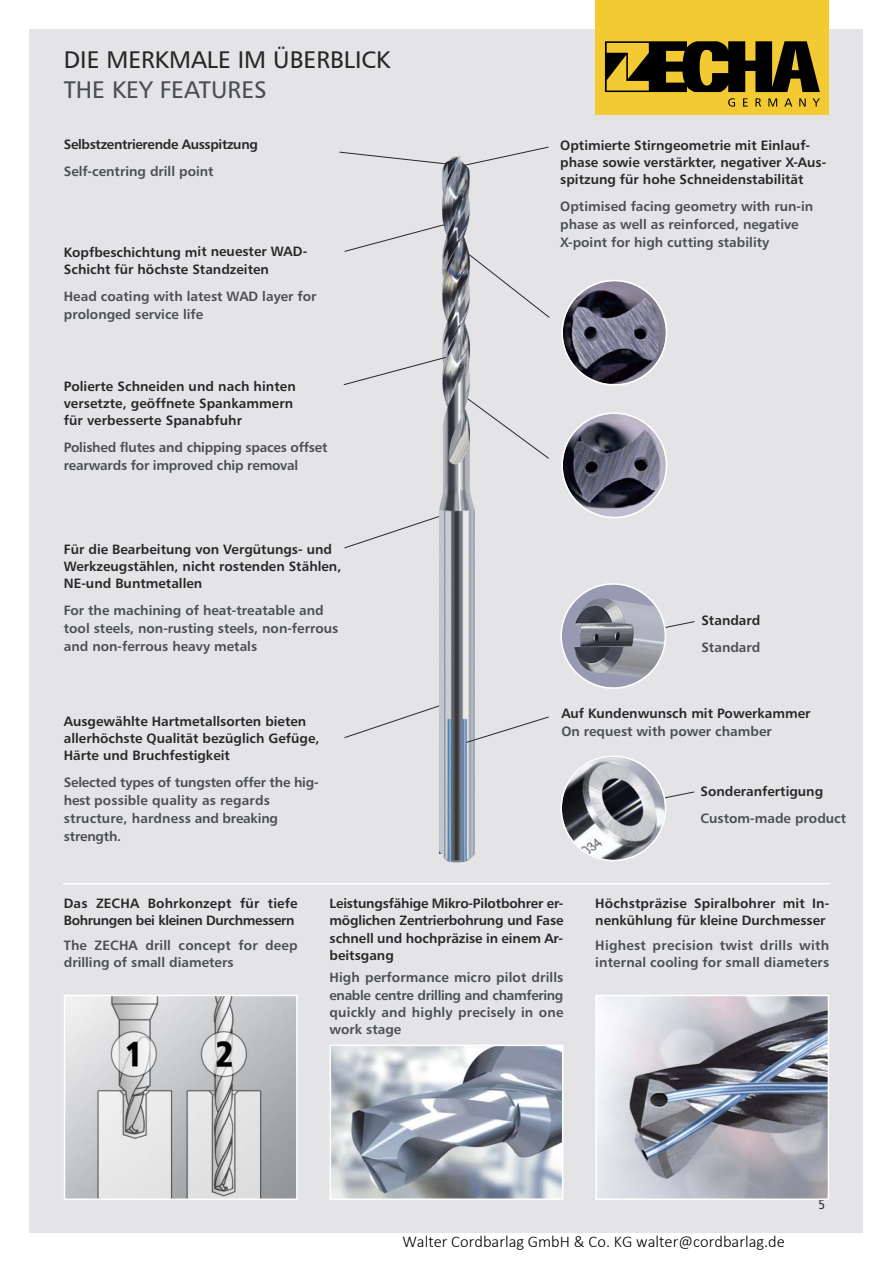
<style>
.page{position:relative;width:893px;height:1263px;background:#fff}
.page>*{position:absolute;margin:0;border:0;box-sizing:border-box;transform-origin:0 0}
.t1{font:24px "Humanist 777 BT Roman B";color:#272627}
.t2{font:24px "Humanist 777 BT Roman B";color:#4a4e51}
.t3{font:300 16.5px "Calibri";color:#000}
.t4{font:13.5px/18px "Humanist 777 BT Bold B";color:#4a4e51}
.t5{font:13.5px/17.2px "Humanist 777 BT Bold B";color:#272627}
.t6{font:13.5px/17.2px "Humanist 777 BT Bold B";letter-spacing:-.025em;color:#272627}
.t7{font:13.5px "Humanist 777 BT Roman Condensed B";color:#272627}
</style>
<div class="page">
<div style="left:30px;top:30px;width:833px;height:1203px;background:#e4e4e7"></div>
<img style="left:67px;top:998px;width:228px;height:199px">
<div style="left:64px;top:995px;width:234px;height:205px;border:2px solid #fff"></div>
<img style="left:333px;top:1047px;width:227px;height:150px">
<div style="left:330px;top:1044px;width:233px;height:156px;border:2px solid #fff"></div>
<img style="left:598px;top:998px;width:228px;height:199px">
<div style="left:595px;top:995px;width:234px;height:205px;border:2px solid #fff"></div>
<hr style="left:63px;top:883px;width:767px;height:1px;background:#fff">
<svg style="left:344px;top:705px;width:95px;height:33px"></svg>
<svg style="left:344px;top:516px;width:95px;height:33px"></svg>
<svg style="left:561px;top:280px;width:106px;height:106px"></svg>
<svg style="left:475px;top:146px;width:74px;height:18px"></svg>
<svg style="left:339px;top:151px;width:100px;height:13px"></svg>
<svg style="left:561px;top:412px;width:106px;height:106px"></svg>
<svg style="left:344px;top:225px;width:206px;height:93px"></svg>
<svg style="left:475px;top:403px;width:74px;height:56px"></svg>
<img style="left:439px;top:156px;width:36px;height:706px">
<svg style="left:466px;top:716px;width:83px;height:27px"></svg>
<svg style="left:560px;top:583px;width:135px;height:106px"></svg>
<svg style="left:560px;top:755px;width:135px;height:106px"></svg>
<svg style="left:343px;top:356px;width:104px;height:30px"></svg>
<div style="left:595px;top:0;width:234px;height:115px;background:#f3ca32"></div>
<svg style="left:728px;top:98px;width:7px;height:9px"></svg>
<svg style="left:743px;top:98px;width:5px;height:9px"></svg>
<svg style="left:755px;top:98px;width:6px;height:9px"></svg>
<svg style="left:768px;top:98px;width:9px;height:9px"></svg>
<svg style="left:784px;top:98px;width:8px;height:9px"></svg>
<svg style="left:799px;top:98px;width:7px;height:9px"></svg>
<svg style="left:813px;top:98px;width:7px;height:9px"></svg>
<svg style="left:605px;top:41px;width:215px;height:51px"></svg>
<h1 class="t1" style="left:64px;top:50px;width:328px">DIE MERKMALE IM ÜBERBLICK</h1>
<h1 class="t2" style="left:64px;top:80px;width:204px">THE KEY FEATURES</h1>
<p class="t6" style="left:64px;top:137px;width:196px">Selbstzentrierende Ausspitzung</p>
<p class="t4" style="left:64px;top:163px;width:151px">Self-centring drill point</p>
<p class="t5" style="left:64px;top:244px;width:245px">Kopfbeschichtung mit neuester WAD-<br>Schicht für höchste Standzeiten</p>
<p class="t4" style="left:64px;top:288px;width:254px">Head coating with latest WAD layer for prolonged service life</p>
<p class="t5" style="left:64px;top:379px;width:233px">Polierte Schneiden und nach hinten versetzte, geöffnete Spankammern für verbesserte Spanabfuhr</p>
<p class="t4" style="left:64px;top:440px;width:265px">Polished flutes and chipping spaces offset rearwards for improved chip removal</p>
<p class="t5" style="left:64px;top:542px;width:279px">Für die Bearbeitung von Vergütungs- und<br>Werkzeugstählen, nicht rostenden Stählen,<br>NE-und Buntmetallen</p>
<p class="t4" style="left:64px;top:603px;width:276px">For the machining of heat-treatable and tool steels, non-rusting steels, non-ferrous and non-ferrous heavy metals</p>
<p class="t5" style="left:64px;top:713px;width:257px">Ausgewählte Hartmetallsorten bieten allerhöchste Qualität bezüglich Gefüge,<br>Härte und Bruchfestigkeit</p>
<p class="t4" style="left:64px;top:774px;width:256px">Selected types of tungsten offer the hig&shy;hest possible quality as regards structure, hardness and breaking strength.</p>
<p class="t5" style="left:560px;top:138px;width:268px">Optimierte Stirngeometrie mit Einlauf&shy;phase sowie verstärkter, negativer X-Aus&shy;spitzung für hohe Schneidenstabilität</p>
<p class="t4" style="left:560px;top:199px;width:254px">Optimised facing geometry with run-in phase as well as reinforced, negative<br>X-point for high cutting stability</p>
<p class="t5" style="left:701px;top:613px;width:61px">Standard</p>
<p class="t4" style="left:701px;top:640px;width:61px">Standard</p>
<p class="t5" style="left:561px;top:706px;width:251px">Auf Kundenwunsch mit Powerkammer</p>
<p class="t4" style="left:561px;top:724px;width:212px">On request with power chamber</p>
<p class="t5" style="left:700px;top:784px;width:124px">Sonderanfertigung</p>
<p class="t4" style="left:700px;top:811px;width:147px">Custom-made product</p>
<p class="t6" style="left:64px;top:896px;width:235px">Das ZECHA Bohrkonzept für tiefe<br>Bohrungen bei kleinen Durchmessern</p>
<p class="t5" style="left:330px;top:896px;width:235px;text-align:justify">Leistungsfähige Mikro-Pilotbohrer er&shy;möglichen Zentrierbohrung und Fase schnell und hochpräzise in einem Ar&shy;beitsgang</p>
<p class="t5" style="left:595px;top:896px;width:235px">Höchstpräzise Spiralbohrer mit In&shy;nenkühlung für kleine Durchmesser</p>
<p class="t4" style="left:64px;top:938px;width:235px;line-height:17.2px">The ZECHA drill concept for deep drilling of small diameters</p>
<p class="t4" style="left:595px;top:938px;width:235px;line-height:17.2px">Highest precision twist drills with internal cooling for small diameters</p>
<p class="t4" style="left:330px;top:970px;width:235px;line-height:17.2px;text-align:justify">High performance micro pilot drills enable centre drilling and chamfering quickly and highly precisely in one work stage</p>
<p class="t3" style="left:402px;top:1231px;width:384px">Walter Cordbarlag GmbH &amp; Co. KG walter@cordbarlag.de</p>
<p class="t7" style="left:819px;top:1199px;width:8px">5</p>
</div>
